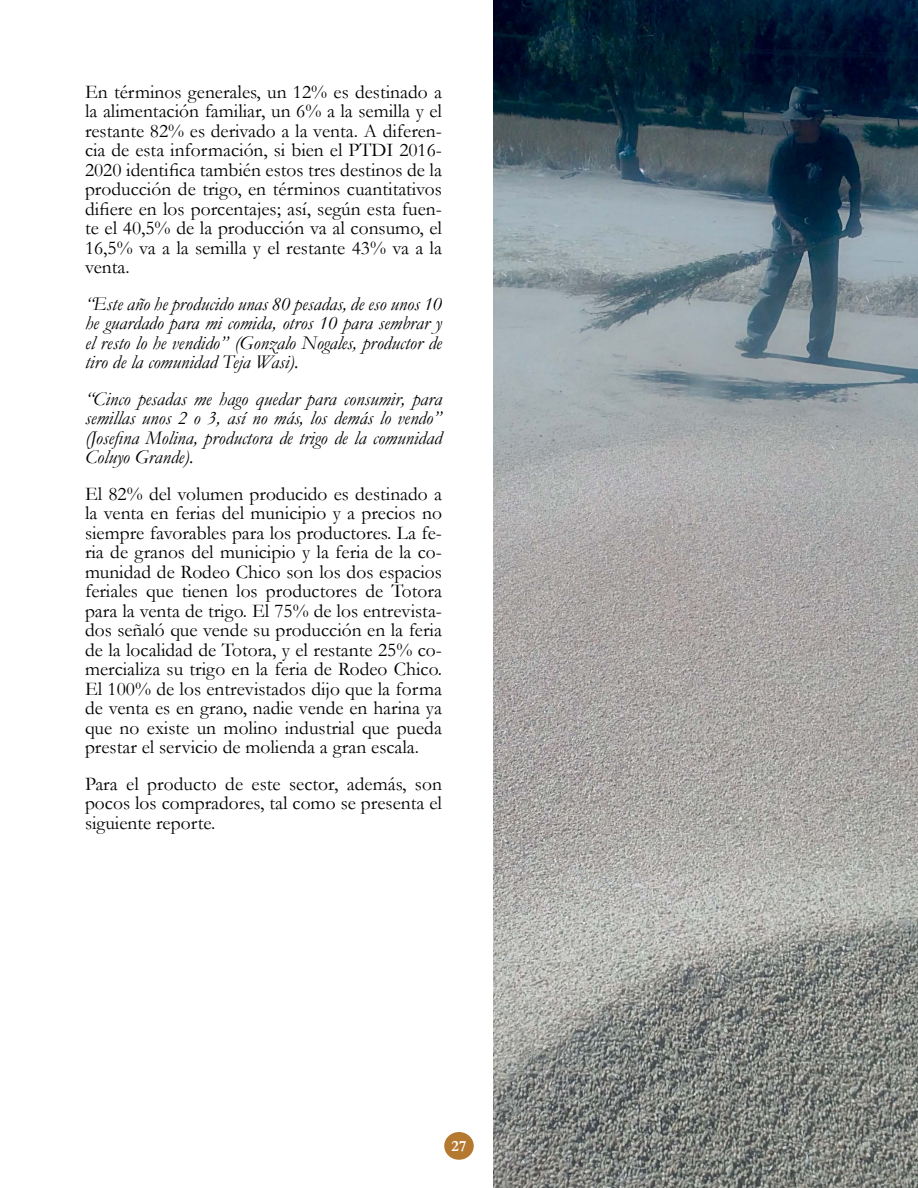
<style>
.page{position:relative;width:918px;height:1188px;background:#fff}
.page>*{position:absolute;margin:0;border:0;box-sizing:border-box;transform-origin:0 0}
.t1{font:19.5px/19.5px "Garamond";color:#000;text-align:justify}
.t2{font:italic 19.5px/19.5px "Garamond";color:#000;text-align:justify}
.t3{font:700 15.75px "Garamond";color:#fff}
</style>
<div class="page">
<div style="left:444px;top:1132px;width:30px;height:28px;background:#b57831;border-radius:50%"></div>
<img style="left:494px;top:0;width:424px;height:1188px">
<p class="t1" style="left:85px;top:81px;width:358px">En términos generales, un 12% es destinado a la alimentación familiar, un 6% a la semilla y el restante 82% es derivado a la venta. A diferen&shy;cia de esta información, si bien el PTDI 2016- 2020 identifica también estos tres destinos de la producción de trigo, en términos cuantitativos difiere en los porcentajes; así, según esta fuen&shy;te el 40,5% de la producción va al consumo, el 16,5% va a la semilla y el restante 43% va a la venta.</p>
<p class="t2" style="left:85px;top:293px;width:358px">“Este año he producido unas 80 pesadas, de eso unos 10 he guardado para mi comida, otros 10 para sembrar y el resto lo he vendido” (Gonzalo Nogales, productor de tiro de la comunidad Teja Wasi).</p>
<p class="t2" style="left:85px;top:388px;width:358px">“Cinco pesadas me hago quedar para consumir, para semillas unos 2 o 3, así no más, los demás lo vendo” (Josefina Molina, productora de trigo de la comunidad Coluyo Grande).</p>
<p class="t1" style="left:85px;top:483px;width:358px">El 82% del volumen producido es destinado a la venta en ferias del municipio y a precios no siempre favorables para los productores. La fe&shy;ria de granos del municipio y la feria de la co&shy;munidad de Rodeo Chico son los dos espacios feriales que tienen los productores de Totora para la venta de trigo. El 75% de los entrevista&shy;dos señaló que vende su producción en la feria de la localidad de Totora, y el restante 25% co&shy;mercializa su trigo en la feria de Rodeo Chico.<br>El 100% de los entrevistados dijo que la forma de venta es en grano, nadie vende en harina ya que no existe un molino industrial que pueda prestar el servicio de molienda a gran escala.</p>
<p class="t1" style="left:85px;top:773px;width:358px">Para el producto de este sector, además, son pocos los compradores, tal como se presenta el siguiente reporte.</p>
<p class="t3" style="left:452px;top:1135px;width:16px">27</p>
</div>
